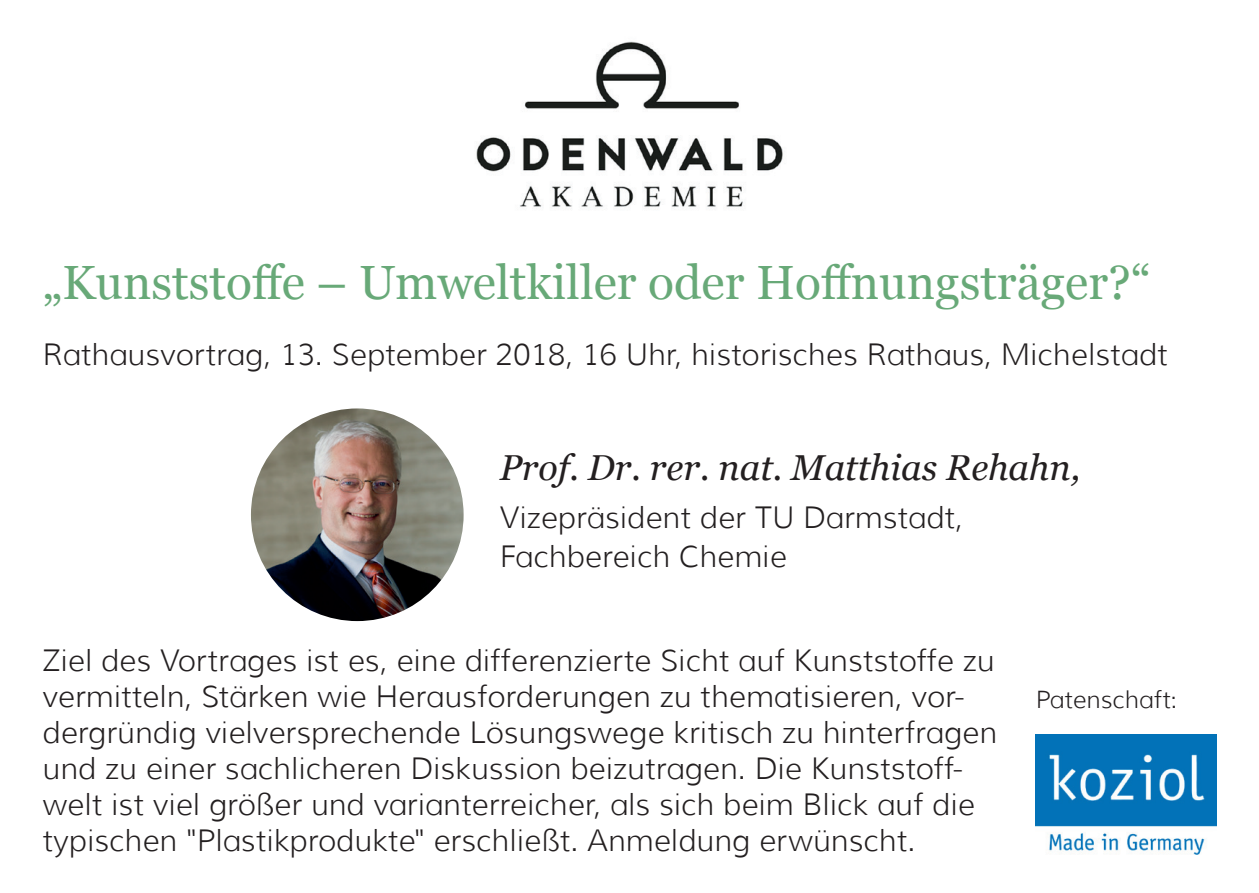
<style>
.page{position:relative;width:1259px;height:893px;background:#fff}
.page>*{position:absolute;margin:0;border:0;box-sizing:border-box;transform-origin:0 0}
.t1{font:48px "Georgia";color:#68a978}
.t2{font:italic 36px "Georgia";color:#231f20}
.t3{font:300 30px/36px "Muli";color:#231f20}
.t4{font:300 24px "Muli";color:#231f20}
</style>
<div class="page">
<img style="left:251px;top:408px;width:212px;height:213px;border-radius:106px">
<img style="left:1035px;top:734px;width:181px;height:121px">
<img style="left:476px;top:41px;width:307px;height:166px">
<h1 class="t1" style="left:43px;top:254px;width:1109px">„Kunststoffe – Umweltkiller oder Hoffnungsträger?“</h1>
<p class="t3" style="left:43px;top:337px;width:1126px">Rathausvortrag, 13. September 2018, 16 Uhr, historisches Rathaus, Michelstadt</p>
<p class="t2" style="left:500px;top:445px;width:582px">Prof. Dr. rer. nat. Matthias Rehahn,</p>
<p class="t3" style="left:500px;top:498px;width:465px;line-height:39px">Vizepräsident der TU Darmstadt,<br>Fachbereich Chemie</p>
<p class="t3" style="left:43px;top:643px;width:956px">Ziel des Vortrages ist es, eine differenzierte Sicht auf Kunststoffe zu vermitteln, Stärken wie Herausforderungen zu thematisieren, vor&shy;dergründig vielversprechende Lösungswege kritisch zu hinterfragen und zu einer sachlicheren Diskussion beizutragen. Die Kunststoff&shy;welt ist viel größer und varianterreicher, als sich beim Blick auf die typischen "Plastikprodukte" erschließt. Anmeldung erwünscht.</p>
<p class="t4" style="left:1035px;top:685px;width:143px">Patenschaft:</p>
</div>
